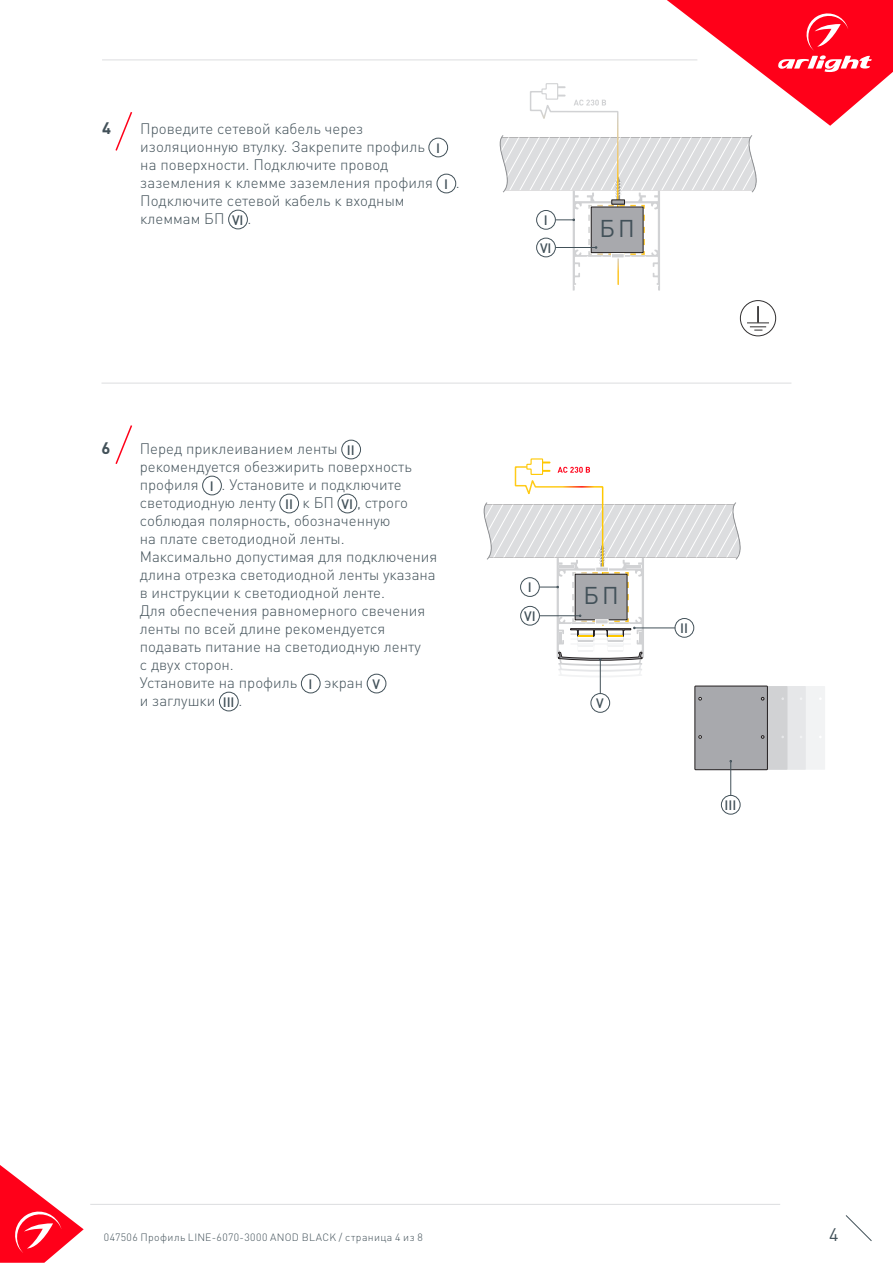
<style>
.page{position:relative;width:893px;height:1263px;background:#fff}
.page>*{position:absolute;margin:0;border:0;box-sizing:border-box;transform-origin:0 0}
.t1{font:24px "DIN Pro";color:#425159}
.t2{font:18px "DIN Pro";color:#425159}
.t3{font:700 16.5px "DIN Pro";color:#425159}
.t4{font:300 15px/18px "DIN Pro";color:#425159}
.t5{font:500 13.5px "DIN Pro";color:#425159}
.t6{font:300 10.5px "DIN Pro";letter-spacing:.04em;color:#425159}
</style>
<div class="page">
<svg style="left:0;top:1165px;width:84px;height:98px"></svg>
<svg style="left:845px;top:1215px;width:27px;height:26px"></svg>
<hr style="left:102px;top:60px;width:595px;height:1px;background:#dcdddf">
<hr style="left:90px;top:1204px;width:690px;height:1px;background:#dcdddf">
<div style="left:342px;top:440px;width:19px;height:19px;border:1px solid #425159;border-radius:50%"></div>
<div style="left:202px;top:476px;width:20px;height:19px;border:1px solid #425159;border-radius:50%"></div>
<div style="left:280px;top:494px;width:19px;height:19px;border:1px solid #425159;border-radius:50%"></div>
<div style="left:338px;top:494px;width:19px;height:19px;border:1px solid #425159;border-radius:50%"></div>
<div style="left:301px;top:674px;width:19px;height:19px;border:1px solid #425159;border-radius:50%"></div>
<div style="left:367px;top:674px;width:19px;height:19px;border:1px solid #425159;border-radius:50%"></div>
<div style="left:219px;top:692px;width:19px;height:19px;border:1px solid #425159;border-radius:50%"></div>
<svg style="left:115px;top:425px;width:18px;height:39px"></svg>
<div style="left:429px;top:138px;width:19px;height:19px;border:1px solid #425159;border-radius:50%"></div>
<div style="left:437px;top:174px;width:19px;height:19px;border:1px solid #425159;border-radius:50%"></div>
<div style="left:228px;top:210px;width:20px;height:19px;border:1px solid #425159;border-radius:50%"></div>
<svg style="left:115px;top:112px;width:18px;height:39px"></svg>
<hr style="left:102px;top:383px;width:689px;height:1px;background:#dcdddf">
<div style="left:740px;top:300px;width:36px;height:36px;border:1px solid #312f30;border-radius:50%"></div>
<svg style="left:747px;top:306px;width:22px;height:25px"></svg>
<svg style="left:492px;top:0;width:401px;height:291px"></svg>
<div style="left:591px;top:693px;width:19px;height:19px;border:1px solid #425159;border-radius:50%"></div>
<hr style="left:600px;top:660px;width:1px;height:34px;background:#425159">
<svg style="left:483px;top:458px;width:258px;height:220px"></svg>
<div style="left:721px;top:795px;width:19px;height:19px;border:1px solid #425159;border-radius:50%"></div>
<hr style="left:730px;top:762px;width:1px;height:33px;background:#425159">
<svg style="left:695px;top:686px;width:130px;height:84px;background:#bdbdc0"></svg>
<p class="t3" style="left:102px;top:117px;width:10px">4</p>
<p class="t4" style="left:140px;top:119px;width:286px">Проведите сетевой кабель через изоляционную втулку. Закрепите профиль</p>
<p class="t5" style="left:436px;top:139px;width:5px">I</p>
<p class="t4" style="left:140px;top:155px;width:294px">на поверхности. Подключите провод заземления к клемме заземления профиля</p>
<p class="t5" style="left:444px;top:175px;width:5px">I</p>
<p class="t4" style="left:456px;top:173px;width:5px">.</p>
<p class="t4" style="left:140px;top:191px;width:266px">Подключите сетевой кабель к входным клеммам БП</p>
<p class="t5" style="left:232px;top:211px;width:13px">VI</p>
<p class="t4" style="left:248px;top:209px;width:5px">.</p>
<p class="t1" style="left:599px;top:212px;width:37px">БП</p>
<p class="t5" style="left:544px;top:211px;width:5px">I</p>
<p class="t3" style="left:102px;top:437px;width:10px">6</p>
<p class="t4" style="left:140px;top:439px;width:199px">Перед приклеиванием ленты</p>
<p class="t5" style="left:347px;top:441px;width:9px">II</p>
<p class="t4" style="left:140px;top:457px;width:273px">рекомендуется обезжирить поверхность профиля</p>
<p class="t4" style="left:140px;top:475px;width:263px;text-indent:82px">. Установите и подключите светодиодную ленту</p>
<p class="t5" style="left:210px;top:477px;width:5px">I</p>
<p class="t5" style="left:285px;top:495px;width:9px">II</p>
<p class="t4" style="left:303px;top:493px;width:33px">к БП</p>
<p class="t5" style="left:341px;top:495px;width:13px">VI</p>
<p class="t4" style="left:140px;top:493px;width:299px;text-indent:217px">, строго соблюдая полярность, обозначенную<br>на плате светодиодной ленты.<br>Максимально допустимая для подключения длина отрезка светодиодной ленты указана в инструкции к светодиодной ленте.<br>Для обеспечения равномерного свечения ленты по всей длине рекомендуется подавать питание на светодиодную ленту<br>с двух сторон.<br>Установите на профиль</p>
<p class="t5" style="left:309px;top:675px;width:5px">I</p>
<p class="t4" style="left:324px;top:673px;width:41px">экран</p>
<p class="t5" style="left:373px;top:675px;width:9px">V</p>
<p class="t4" style="left:140px;top:691px;width:77px">и заглушки</p>
<p class="t5" style="left:223px;top:693px;width:13px">III</p>
<p class="t4" style="left:238px;top:691px;width:5px">.</p>
<p class="t5" style="left:540px;top:239px;width:13px">VI</p>
<p class="t5" style="left:528px;top:578px;width:5px">I</p>
<p class="t5" style="left:524px;top:607px;width:13px">VI</p>
<p class="t1" style="left:583px;top:579px;width:37px">БП</p>
<p class="t5" style="left:596px;top:694px;width:9px">V</p>
<p class="t5" style="left:680px;top:619px;width:9px">II</p>
<p class="t5" style="left:725px;top:796px;width:13px">III</p>
<p class="t6" style="left:104px;top:1230px;width:320px">047506 Профиль LINE-6070-3000 ANOD BLACK / страница 4 из 8</p>
<p class="t2" style="left:829px;top:1222px;width:11px">4</p>
</div>
